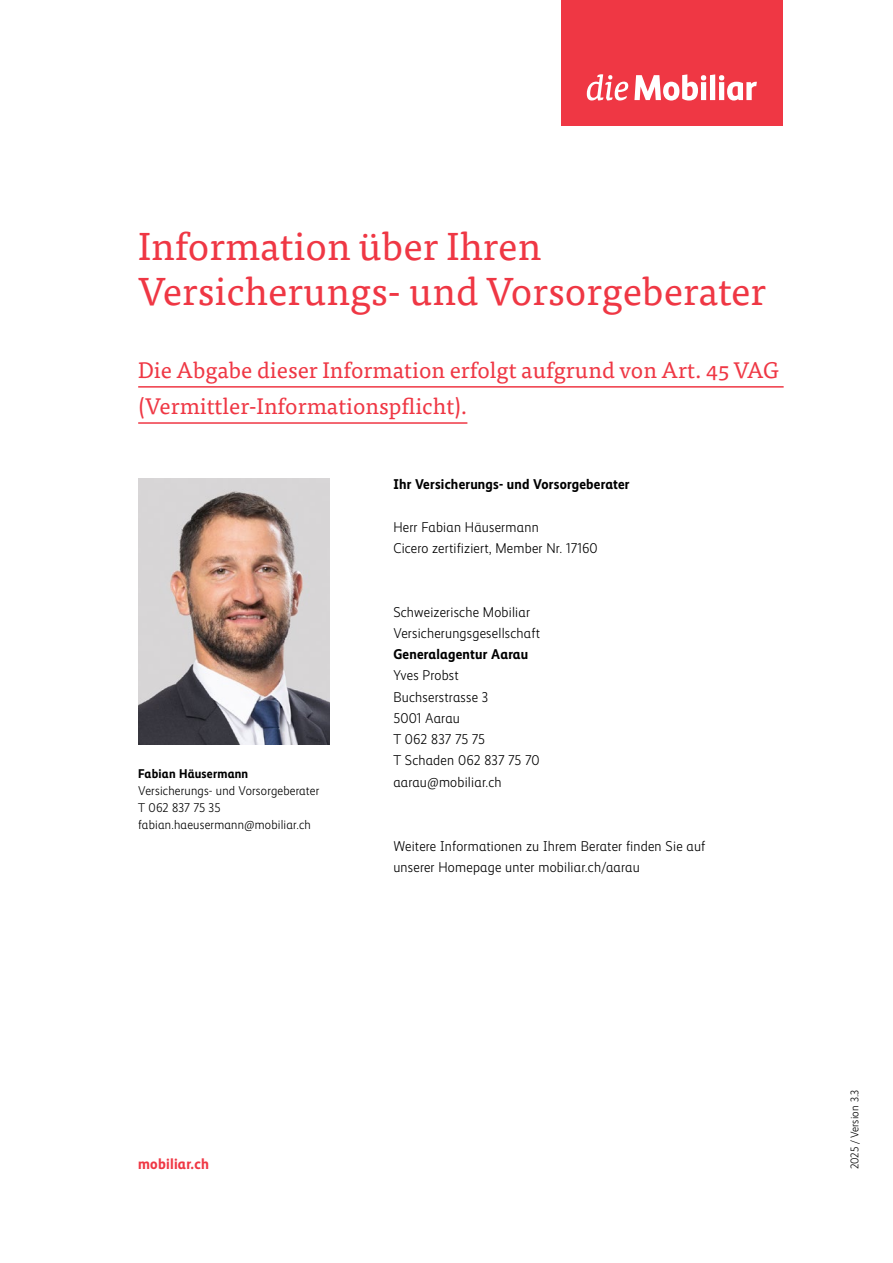
<style>
.page{position:relative;width:893px;height:1263px;background:#fff}
.page>*{position:absolute;margin:0;border:0;box-sizing:border-box;transform-origin:0 0}
.subheadline-1{font:39px/44.7px "Tisa Pro";color:#ef3744}
.Lead_Unterstrichen_1{font:22.5px/36.2px "Tisa Pro";color:#ef3744}
.t1{font:700 15px "Mobiliar Realist";letter-spacing:.015em;color:#ef3744}
.Adresse{font:300 14.25px/21.3px "Mobiliar Realist";letter-spacing:.015em;color:#000}
.paragraph_aftersubhe{font:300 14.25px/21.3px "Mobiliar Realist";letter-spacing:.015em;color:#000}
.paragraph_01{font:300 14.25px "Mobiliar Realist";letter-spacing:.015em;color:#000}
.subheadline-2{font:700 14.25px "Mobiliar Realist";letter-spacing:.015em;color:#000}
.Standort{font:700 14.25px "Mobiliar Realist";letter-spacing:.015em;color:#000}
.Email{font:300 14.25px "Mobiliar Realist";letter-spacing:.015em;color:#000}
.paragraph_02{font:300 12.75px "Mobiliar Realist";letter-spacing:.015em;color:#000}
.paragraph_02-2{font:700 12.75px "Mobiliar Realist";letter-spacing:.015em;color:#000}
.paragraph{font:300 11.25px "Mobiliar Realist";letter-spacing:.015em;color:#000}
</style>
<div class="page">
<hr style="left:138px;top:386px;width:646px;height:2px;background:#ef3744">
<hr style="left:138px;top:422px;width:329px;height:2px;background:#ef3744">
<img style="left:138px;top:479px;width:192px;height:265px">
<div style="left:561px;top:0;width:221px;height:125px;background:#ef3744"></div>
<svg style="left:587px;top:74px;width:41px;height:26px"></svg>
<svg style="left:634px;top:74px;width:123px;height:27px"></svg>
<p class="subheadline-1" style="left:138px;top:222px;width:629px">Information über Ihren<br>Versicherungs- und Vorsorgeberater</p>
<p class="Lead_Unterstrichen_1" style="left:138px;top:351px;width:642px">Die Abgabe dieser Information erfolgt aufgrund von Art. 45 VAG (Vermittler-Informationspflicht).</p>
<p class="subheadline-2" style="left:393px;top:476px;width:238px">Ihr Versicherungs- und Vorsorgeberater</p>
<p class="paragraph_02-2" style="left:138px;top:766px;width:112px">Fabian Häusermann</p>
<p class="paragraph_02" style="left:138px;top:784px;width:183px">Versicherungs- und Vorsorgeberater</p>
<p class="paragraph_02" style="left:138px;top:801px;width:84px">T 062 837 75 35</p>
<p class="paragraph_02" style="left:138px;top:818px;width:174px">fabian.haeusermann@mobiliar.ch</p>
<p class="paragraph_01" style="left:393px;top:519px;width:147px">Herr Fabian Häusermann</p>
<p class="paragraph_01" style="left:393px;top:540px;width:206px">Cicero zertifiziert, Member Nr. 17160</p>
<p class="Adresse" style="left:393px;top:601px;width:148px">Schweizerische Mobiliar<br>Versicherungsgesellschaft</p>
<p class="Standort" style="left:393px;top:646px;width:136px">Generalagentur Aarau</p>
<p class="Adresse" style="left:393px;top:665px;width:67px">Yves Probst</p>
<p class="Adresse" style="left:393px;top:686px;width:96px">Buchserstrasse 3</p>
<p class="Adresse" style="left:393px;top:708px;width:68px">5001 Aarau</p>
<p class="Adresse" style="left:393px;top:729px;width:93px">T 062 837 75 75</p>
<p class="Adresse" style="left:393px;top:750px;width:148px">T Schaden 062 837 75 70</p>
<p class="Email" style="left:393px;top:774px;width:110px">aarau@mobiliar.ch</p>
<p class="paragraph_aftersubhe" style="left:393px;top:835px;width:313px">Weitere Informationen zu Ihrem Berater finden Sie auf unserer Homepage unter mobiliar.ch/aarau</p>
<p class="t1" style="left:138px;top:1155px;width:72px">mobiliar.ch</p>
<p class="paragraph" style="left:848px;top:1169px;width:81px;rotate:-90deg">2025 / Version 3.3</p>
</div>
